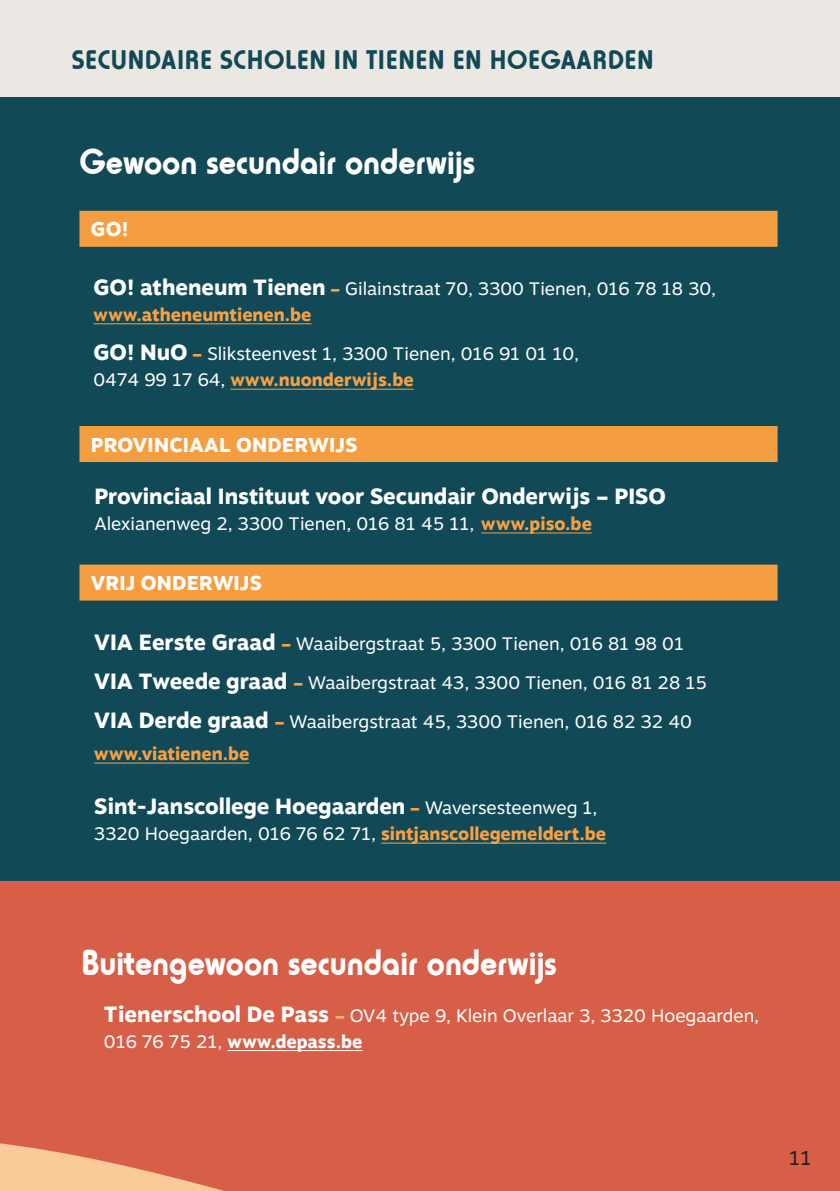
<style>
.page{position:relative;width:840px;height:1191px;background:#fff}
.page>*{position:absolute;margin:0;border:0;box-sizing:border-box;transform-origin:0 0}
.t1{font:700 38px "Horatio D";color:#fff;scale:.95 1}
.t2{font:700 28px "Horatio D";letter-spacing:.02em;color:#114956}
.List_Paragraph{font:800 22px "Motiva Sans";color:#fff}
.t3{font:800 20px "Motiva Sans";letter-spacing:.01em;color:#fff}
.t4{font:20px "Motiva Sans";color:#231f20}
.List_Paragraph-2{font:18px/26px "Motiva Sans";color:#fff}
.t5{font:800 18px "Motiva Sans";color:#f8a042}
.List_Paragraph-3{font:800 18px "Motiva Sans";color:#fff}
.s1{font-weight:800;font-size:22px}
.s2{font-weight:800;color:#f8a042}
.s3{font-size:18px;color:#f8a042}
.s4{font-weight:400;font-size:18px}
.s5{font-weight:800;color:#fbb36c}
.s6{font-weight:400}
</style>
<div class="page">
<div style="left:0;top:0;width:839px;height:1191px;background:#114956"></div>
<div style="left:0;top:882px;width:839px;height:309px;background:#d85f47"></div>
<svg style="left:0;top:1143px;width:224px;height:48px;fill:#facb99"></svg>
<hr style="left:93px;top:323px;width:218px;height:1px;background:#f8a042">
<hr style="left:230px;top:389px;width:183px;height:1px;background:#f8a042">
<div style="left:79px;top:211px;width:698px;height:36px;background:#f49e41"></div>
<div style="left:79px;top:426px;width:698px;height:36px;background:#f49e41"></div>
<hr style="left:481px;top:532px;width:110px;height:1px;background:#f8a042">
<div style="left:0;top:0;width:839px;height:97px;background:#ebe8e3"></div>
<hr style="left:94px;top:762px;width:155px;height:1px;background:#f8a042">
<hr style="left:381px;top:842px;width:224px;height:1px;background:#f8a042">
<div style="left:79px;top:564px;width:698px;height:36px;background:#f49e41"></div>
<hr style="left:227px;top:1050px;width:135px;height:1px;background:#fff">
<p class="t2" style="left:72px;top:44px;width:583px">SECUNDAIRE SCHOLEN IN TIENEN EN HOEGAARDEN</p>
<p class="t1" style="left:79px;top:140px;width:418px">Gewoon secundair onderwijs</p>
<p class="t3" style="left:91px;top:214px;width:39px">GO!</p>
<p class="List_Paragraph-2" style="left:93px;top:275px;width:623px"><span class="s1">GO! atheneum Tienen</span> <span class="s2">–</span> Gilainstraat 70, 3300 Tienen, 016 78 18 30,</p>
<p class="t5" style="left:93px;top:301px;width:219px">www.atheneumtienen.be</p>
<p class="List_Paragraph-2" style="left:93px;top:340px;width:487px"><span class="s1">GO! NuO</span> <span class="s2">–</span> Sliksteenvest 1, 3300 Tienen, 016 91 01 10,<br>0474 99 17 64, <span class="s2">www.nuonderwijs.be</span></p>
<p class="t3" style="left:91px;top:430px;width:268px">PROVINCIAAL ONDERWIJS</p>
<p class="List_Paragraph" style="left:94px;top:480px;width:572px">Provinciaal Instituut voor Secundair Onderwijs – PISO</p>
<p class="List_Paragraph-2" style="left:94px;top:510px;width:498px">Alexianenweg 2, 3300 Tienen, 016 81 45 11, <span class="s2">www.piso.be</span></p>
<p class="t3" style="left:91px;top:568px;width:172px">VRIJ ONDERWIJS</p>
<p class="List_Paragraph-2" style="left:94px;top:630px;width:591px"><span class="s1">VIA Eerste Graad</span> <span class="s2">–</span> Waaibergstraat 5, 3300 Tienen, 016 81 98 01</p>
<p class="List_Paragraph-2" style="left:94px;top:669px;width:614px"><span class="s1">VIA Tweede graad</span> <span class="s2">–</span> Waaibergstraat 43, 3300 Tienen, 016 81 28 15</p>
<p class="List_Paragraph-2" style="left:94px;top:708px;width:599px"><span class="s1">VIA Derde graad</span> <span class="s2">–</span> Waaibergstraat 45, 3300 Tienen, 016 82 32 40</p>
<p class="t5" style="left:94px;top:740px;width:157px">www.viatienen.be</p>
<p class="List_Paragraph" style="left:94px;top:790px;width:504px">Sint-Janscollege Hoegaarden <span class="s3">–</span> <span class="s4">Waversesteenweg 1,</span></p>
<p class="List_Paragraph-2" style="left:94px;top:820px;width:513px">3320 Hoegaarden, 016 76 62 71, <span class="s2">sintjanscollegemeldert.be</span></p>
<p class="t1" style="left:81px;top:941px;width:502px">Buitengewoon secundair onderwijs</p>
<p class="List_Paragraph-2" style="left:104px;top:1001px;width:656px"><span class="s1">Tienerschool De Pass</span> <span class="s5">–</span> OV4 type 9, Klein Overlaar 3, 3320 Hoegaarden,</p>
<p class="List_Paragraph-3" style="left:104px;top:1028px;width:260px"><span class="s6">016 76 75 21,</span> www.depass.be</p>
<p class="t4" style="left:788px;top:1142px;width:24px">11</p>
</div>
